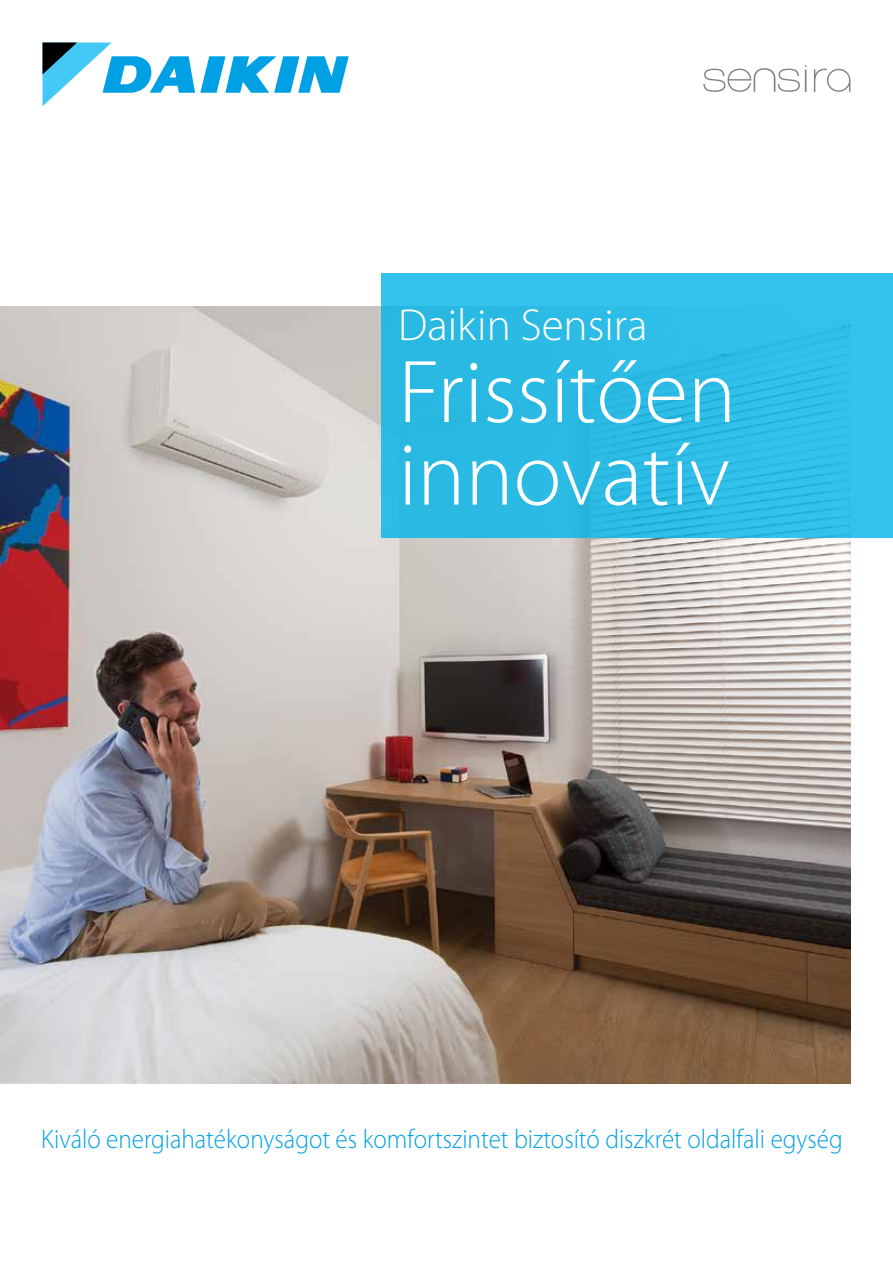
<style>
.page{position:relative;width:893px;height:1263px;background:#fff}
.page>*{position:absolute;margin:0;border:0;box-sizing:border-box;transform-origin:0 0}
.t1{font:300 90px/82.5px "Myriad Pro";color:#fff}
.t2{font:300 45px "Myriad Pro";color:#fff}
.t3{font:300 27px "Myriad Pro";color:#00a1e4;scale:.93 1}
</style>
<div class="page">
<img style="left:0;top:307px;width:850px;height:776px">
<div style="left:381px;top:274px;width:512px;height:264px;background:#2cbce6"></div>
<svg style="left:43px;top:43px;width:306px;height:63px"></svg>
<svg style="left:814px;top:69px;width:36px;height:23px"></svg>
<svg style="left:703px;top:65px;width:104px;height:27px"></svg>
<h2 class="t2" style="left:398px;top:300px;width:251px">Daikin Sensira</h2>
<h1 class="t1" style="left:398px;top:352px;width:339px">Frissítően innovatív</h1>
<p class="t3" style="left:41px;top:1124px;width:863px">Kiváló energiahatékonyságot és komfortszintet biztosító diszkrét oldalfali egység</p>
</div>
